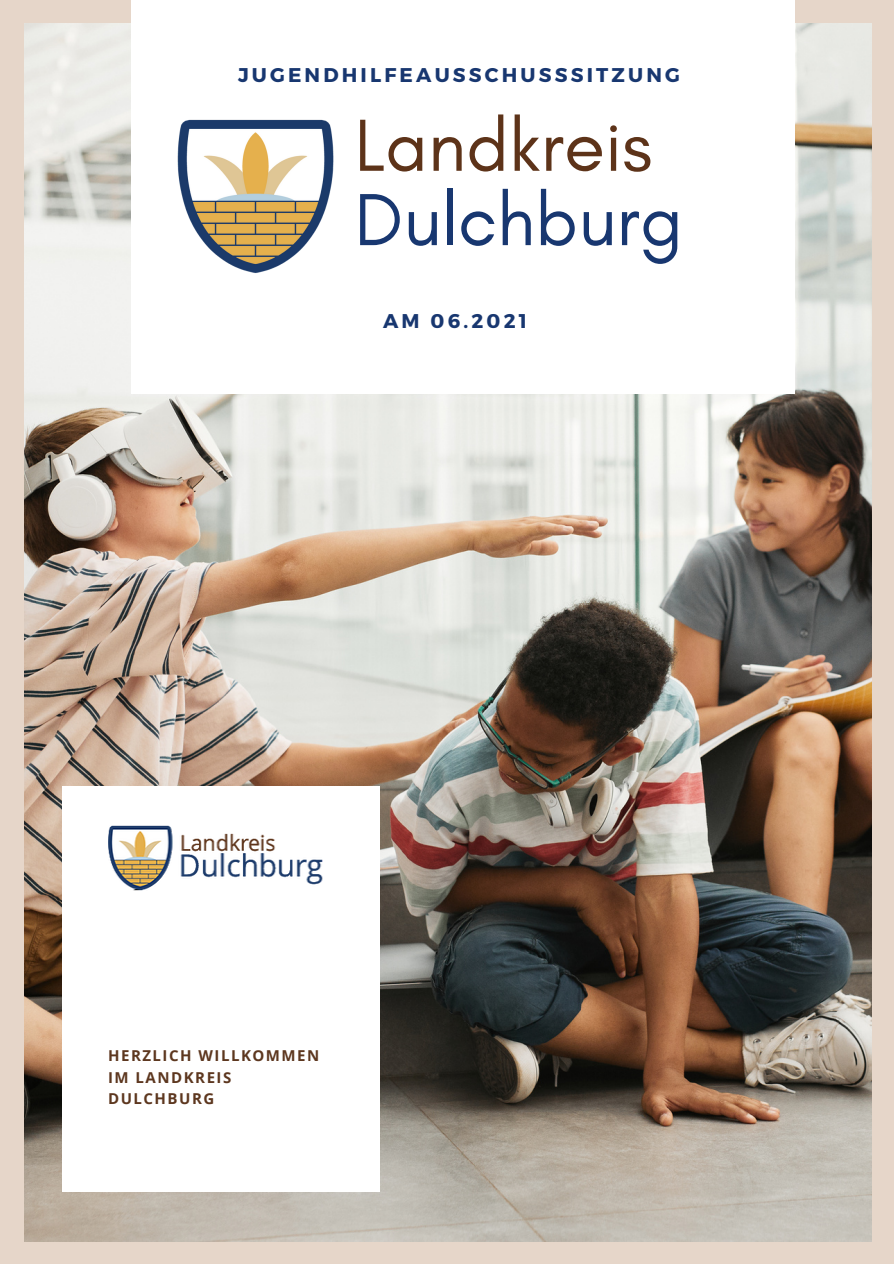
<style>
.page{position:relative;width:894px;height:1264px;background:#fff}
.page>*{position:absolute;margin:0;border:0;box-sizing:border-box;transform-origin:0 0}
.t1{font:75px "Glacial Indifference";color:#5d3319}
.t2{font:75px "Glacial Indifference";color:#183770}
.t3{font:700 19.8px "Montserrat";letter-spacing:.16em;color:#183770}
.t4{font:700 15px/21.5px "Open Sans";letter-spacing:.1em;color:#5d371f}
</style>
<div class="page">
<div style="left:0;top:0;width:893px;height:1263px;background:#e6d6c9"></div>
<img style="left:24px;top:24px;width:847px;height:1217px">
<div style="left:62px;top:786px;width:317px;height:405px;background:#fff"></div>
<div style="left:131px;top:0;width:663px;height:393px;background:#fff"></div>
<img style="left:108px;top:826px;width:215px;height:64px">
<img style="left:177px;top:119px;width:156px;height:154px">
<h2 class="t3" style="left:238px;top:62px;width:443px">JUGENDHILFEAUSSCHUSSSITZUNG</h2>
<h1 class="t1" style="left:354px;top:99px;width:299px">Landkreis</h1>
<h1 class="t2" style="left:354px;top:174px;width:330px">Dulchburg</h1>
<h2 class="t3" style="left:383px;top:308px;width:145px">AM 06.2021</h2>
<p class="t4" style="left:108px;top:1044px;width:213px">HERZLICH WILLKOMMEN<br>IM LANDKREIS<br>DULCHBURG</p>
</div>
